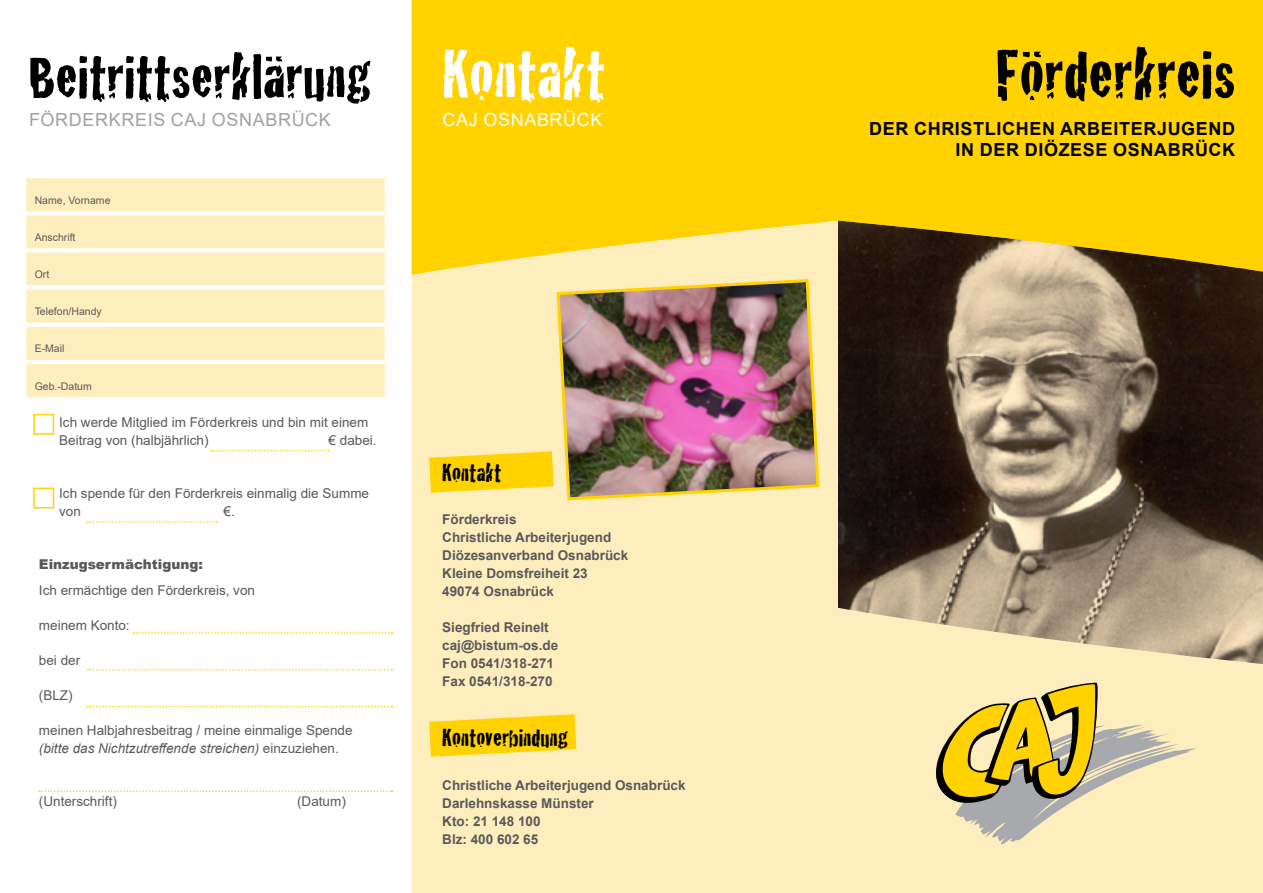
<style>
.page{position:relative;width:1263px;height:893px;background:#fff}
.page>*{position:absolute;margin:0;border:0;box-sizing:border-box;transform-origin:0 0}
.t1{font:70.5px "Cracked";color:#000}
.t2{font:70.5px "Cracked";color:#fff}
.t3{font:63px "Cracked";color:#000}
.t4{font:25.5px "Cracked";color:#000}
.t5{font:700 18px/21px "Arial";letter-spacing:.035em;color:#000;text-align:right}
.t6{font:18px "Arial";letter-spacing:.035em;color:#9fa1a4}
.t7{font:18px "Arial";letter-spacing:.035em;color:#fff}
.t8{font:13.5px/18px "Arial";color:#58595b}
.t9{font:700 13.5px/18px "Arial";color:#58595b}
.t10{font:900 13.5px "Arial";color:#58595b}
.t11{font:10.5px "Arial";color:#58595b}
.s1{font-style:italic}
</style>
<div class="page">
<div style="left:26px;top:178px;width:359px;height:33px;background:#ffeebd"></div>
<div style="left:26px;top:215px;width:359px;height:33px;background:#ffeebd"></div>
<div style="left:26px;top:253px;width:359px;height:33px;background:#ffeebd"></div>
<div style="left:26px;top:290px;width:359px;height:33px;background:#ffeebd"></div>
<div style="left:26px;top:327px;width:359px;height:33px;background:#ffeebd"></div>
<div style="left:26px;top:364px;width:359px;height:33px;background:#ffeebd"></div>
<img style="left:838px;top:274px;width:425px;height:333px">
<div style="left:412px;top:0;width:426px;height:893px;background:#ffeebd"></div>
<svg style="left:838px;top:607px;width:425px;height:286px;background:#f3e2b4"></svg>
<img style="left:412px;top:0;width:426px;height:274px">
<img style="left:838px;top:0;width:425px;height:272px">
<svg style="left:429px;top:451px;width:125px;height:42px"></svg>
<img style="left:556px;top:279px;width:264px;height:222px">
<svg style="left:429px;top:714px;width:147px;height:43px"></svg>
<div style="left:33px;top:414px;width:21px;height:21px;background:#fff;border:2px solid #ffd200"></div>
<svg style="left:39px;top:790px;width:353px;height:2px"></svg>
<svg style="left:133px;top:632px;width:259px;height:2px"></svg>
<svg style="left:88px;top:669px;width:304px;height:1px"></svg>
<svg style="left:928px;top:682px;width:269px;height:162px;background:#ddcb88"></svg>
<div style="left:33px;top:488px;width:21px;height:20px;background:#fff;border:2px solid #ffd200"></div>
<svg style="left:211px;top:450px;width:118px;height:1px"></svg>
<svg style="left:88px;top:521px;width:129px;height:2px"></svg>
<svg style="left:88px;top:706px;width:304px;height:1px"></svg>
<h2 class="t3" style="left:29px;top:27px;width:344px">Beitrittserklärung</h2>
<h3 class="t6" style="left:29px;top:107px;width:303px">FÖRDERKREIS CAJ OSNABRÜCK</h3>
<p class="t11" style="left:35px;top:193px;width:77px">Name, Vorname</p>
<p class="t11" style="left:35px;top:230px;width:42px">Anschrift</p>
<p class="t11" style="left:35px;top:267px;width:16px">Ort</p>
<p class="t11" style="left:35px;top:304px;width:69px">Telefon/Handy</p>
<p class="t11" style="left:35px;top:341px;width:31px">E-Mail</p>
<p class="t11" style="left:35px;top:379px;width:59px">Geb.-Datum</p>
<p class="t8" style="left:59px;top:413px;width:311px">Ich werde Mitglied im Förderkreis und bin mit einem<br>Beitrag von (halbjährlich)</p>
<p class="t8" style="left:329px;top:431px;width:50px">€ dabei.</p>
<p class="t8" style="left:59px;top:484px;width:311px">Ich spende für den Förderkreis einmalig die Summe von</p>
<p class="t8" style="left:224px;top:502px;width:13px">€.</p>
<p class="t10" style="left:39px;top:554px;width:165px">Einzugsermächtigung:</p>
<p class="t8" style="left:39px;top:581px;width:218px">Ich ermächtige den Förderkreis, von</p>
<p class="t8" style="left:39px;top:616px;width:92px">meinem Konto:</p>
<p class="t8" style="left:39px;top:651px;width:43px">bei der</p>
<p class="t8" style="left:39px;top:686px;width:35px">(BLZ)</p>
<p class="t8" style="left:39px;top:721px;width:315px">meinen Halbjahresbeitrag / meine einmalige Spende <span class="s1">(bitte das Nichtzutreffende streichen)</span> einzuziehen.</p>
<p class="t8" style="left:39px;top:792px;width:80px">(Unterschrift)</p>
<p class="t8" style="left:297px;top:792px;width:50px">(Datum)</p>
<h1 class="t2" style="left:442px;top:19px;width:165px">Kontakt</h1>
<h3 class="t7" style="left:443px;top:107px;width:161px">CAJ OSNABRÜCK</h3>
<h3 class="t4" style="left:442px;top:452px;width:61px">Kontakt</h3>
<p class="t9" style="left:442px;top:511px;width:188px">Förderkreis<br>Christliche Arbeiterjugend<br>Diözesanverband Osnabrück<br>Kleine Domsfreiheit 23<br>49074 Osnabrück</p>
<p class="t9" style="left:442px;top:618px;width:117px">Siegfried Reinelt caj@bistum-os.de<br>Fon 0541/318-271<br>Fax 0541/318-270</p>
<h3 class="t4" style="left:442px;top:718px;width:127px">Kontoverbindung</h3>
<p class="t9" style="left:442px;top:776px;width:245px">Christliche Arbeiterjugend Osnabrück<br>Darlehnskasse Münster<br>Kto: 21 148 100<br>Blz: 400 602 65</p>
<h1 class="t1" style="left:996px;top:19px;width:241px">Förderkreis</h1>
<h3 class="t5" style="left:869px;top:119px;width:368px">DER CHRISTLICHEN ARBEITERJUGEND<br>IN DER DIÖZESE OSNABRÜCK</h3>
</div>
